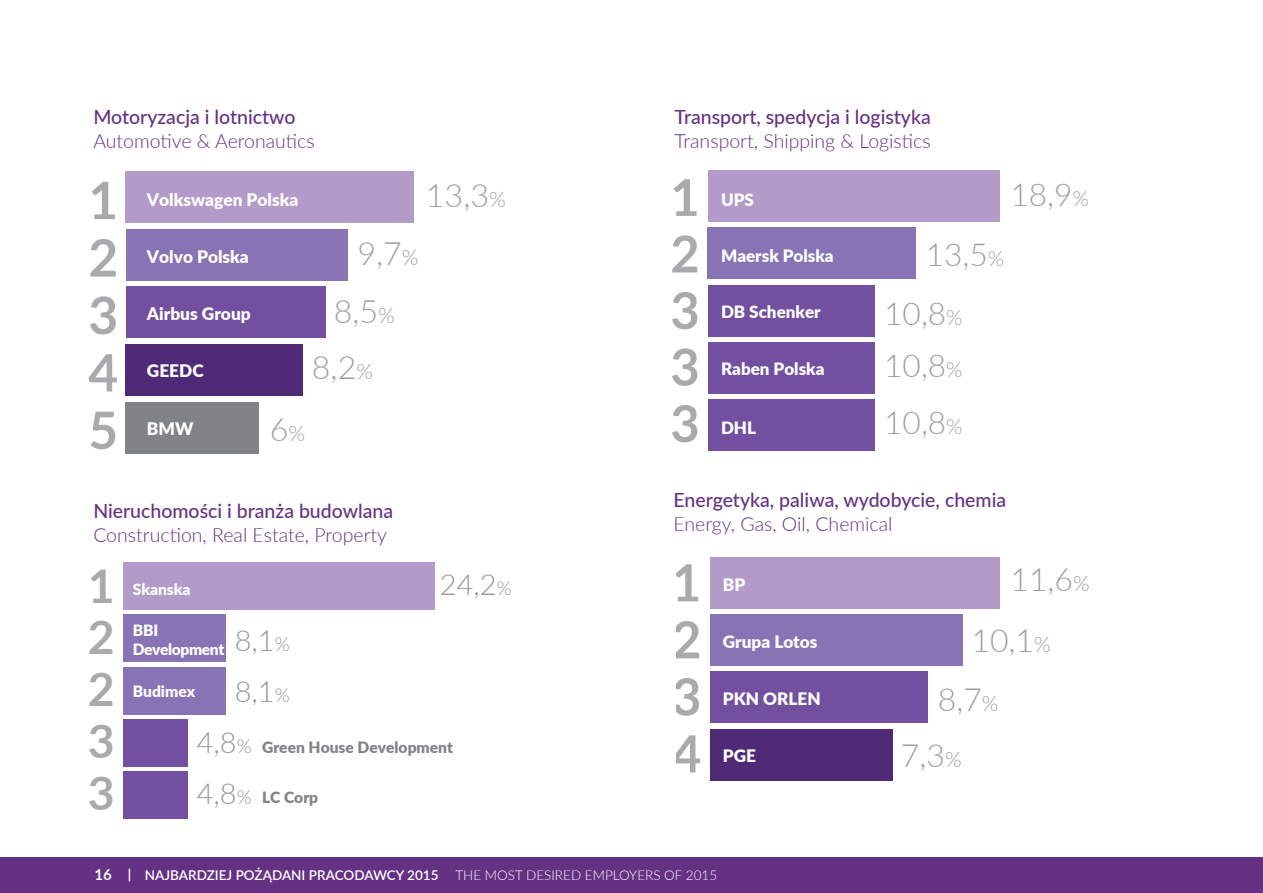
<style>
.page{position:relative;width:1263px;height:893px;background:#fff}
.page>*{position:absolute;margin:0;border:0;box-sizing:border-box;transform-origin:0 0}
.t1{font:700 51.45px/57.4px "Lato";color:#a8aaac;text-align:justify}
.t2{font:700 51.15px/57px "Lato";color:#a8aaac;text-align:justify}
.t3{font:700 50.7px/56.6px "Lato";color:#a8aaac;text-align:justify}
.t4{font:700 46.35px/51.8px "Lato";color:#a8aaac;text-align:justify}
.t5{font:300 32.25px "Lato";color:#9d9fa2}
.t6{font:300 31.95px/55.8px "Lato";color:#9d9fa2}
.t7{font:300 31.65px/52.1px "Lato";color:#9d9fa2}
.t8{font:300 28.95px "Lato";color:#939598}
.t9{font:500 19.5px "Lato";color:#653182}
.t10{font:300 19.5px "Lato";color:#653182}
.t11{font:900 17.25px "Lato";color:#fff}
.t12{font:900 17.1px "Lato";color:#fff}
.t13{font:900 16.95px "Lato";color:#fff}
.t14{font:900 15.6px "Lato";color:#818386}
.t15{font:900 15.6px "Lato";color:#fff}
.t16{font:900 15.6px/18.8px "Lato";letter-spacing:-.025em;color:#fff}
.t17{font:600 13.5px "Lato";color:#fff}
.s1{font-size:21.45px}
.s2{font-size:19.35px}
.s3{font-size:21.15px}
.s4{font-size:21.3px}
.s5{font-weight:700;font-size:15px}
.s6{font-weight:700}
.s7{font-weight:300}
</style>
<div class="page">
<div style="left:0;top:857px;width:1263px;height:36px;background:#653182"></div>
<div style="left:126px;top:402px;width:133px;height:52px;background:#818386"></div>
<div style="left:126px;top:344px;width:177px;height:52px;background:#4f2b77"></div>
<div style="left:126px;top:286px;width:199px;height:52px;background:#734fa0"></div>
<div style="left:126px;top:229px;width:221px;height:52px;background:#8874b5"></div>
<div style="left:126px;top:171px;width:288px;height:52px;background:#b29ac9"></div>
<div style="left:123px;top:772px;width:65px;height:47px;background:#734fa0"></div>
<div style="left:123px;top:719px;width:65px;height:47px;background:#734fa0"></div>
<div style="left:123px;top:667px;width:103px;height:47px;background:#8874b5"></div>
<div style="left:123px;top:615px;width:103px;height:47px;background:#8874b5"></div>
<div style="left:123px;top:562px;width:311px;height:47px;background:#b29ac9"></div>
<div style="left:708px;top:399px;width:166px;height:52px;background:#734fa0"></div>
<div style="left:708px;top:342px;width:166px;height:51px;background:#734fa0"></div>
<div style="left:708px;top:285px;width:166px;height:51px;background:#734fa0"></div>
<div style="left:708px;top:228px;width:208px;height:51px;background:#8874b5"></div>
<div style="left:708px;top:170px;width:291px;height:52px;background:#b29ac9"></div>
<div style="left:710px;top:729px;width:183px;height:51px;background:#4f2b77"></div>
<div style="left:710px;top:671px;width:217px;height:52px;background:#734fa0"></div>
<div style="left:710px;top:614px;width:252px;height:52px;background:#8874b5"></div>
<div style="left:710px;top:557px;width:290px;height:52px;background:#b29ac9"></div>
<p class="t9" style="left:93px;top:102px;width:204px">M otoryzacja i lotnictwo</p>
<p class="t10" style="left:93px;top:127px;width:223px">Automotive &amp; Aeronautics</p>
<h1 class="t1" style="left:88px;top:169px;width:31px">1</h1>
<h3 class="t5" style="left:426px;top:173px;width:81px">13,3<span class="s1">%</span></h3>
<h1 class="t1" style="left:88px;top:227px;width:31px">2<br>3<br>4<br>5</h1>
<p class="t11" style="left:147px;top:187px;width:153px">Volkswagen Polska</p>
<h3 class="t5" style="left:358px;top:231px;width:63px">9,7<span class="s1">%</span></h3>
<h3 class="t5" style="left:334px;top:289px;width:63px">8,5<span class="s1">%</span></h3>
<h3 class="t5" style="left:312px;top:345px;width:63px">8,2<span class="s1">%</span></h3>
<p class="t11" style="left:147px;top:243px;width:103px">Volvo Polska</p>
<p class="t11" style="left:147px;top:301px;width:105px">Airbus Group</p>
<p class="t11" style="left:147px;top:358px;width:58px">GEEDC</p>
<h3 class="t5" style="left:270px;top:407px;width:37px">6<span class="s1">%</span></h3>
<p class="t11" style="left:147px;top:416px;width:48px">BMW</p>
<p class="t9" style="left:93px;top:496px;width:301px">N ieruchomości i branża budowlana</p>
<p class="t10" style="left:93px;top:521px;width:295px">Construction, Real Estate, Property</p>
<h3 class="t4" style="left:88px;top:558px;width:28px">1</h3>
<h3 class="t8" style="left:440px;top:564px;width:73px">24,2<span class="s2">%</span></h3>
<h3 class="t4" style="left:88px;top:610px;width:28px">2<br>2<br>3<br>3</h3>
<p class="t15" style="left:133px;top:577px;width:59px">Skanska</p>
<p class="t16" style="left:133px;top:620px;width:93px">BBI<br>Development</p>
<p class="t15" style="left:133px;top:680px;width:64px">Budimex</p>
<h3 class="t8" style="left:235px;top:620px;width:57px">8,1<span class="s2">%</span></h3>
<h3 class="t8" style="left:235px;top:671px;width:57px">8,1<span class="s2">%</span></h3>
<h3 class="t8" style="left:197px;top:723px;width:57px">4,8<span class="s2">%</span></h3>
<h3 class="t8" style="left:197px;top:774px;width:57px">4,8<span class="s2">%</span></h3>
<p class="t14" style="left:262px;top:736px;width:193px">Green House Development</p>
<p class="t14" style="left:262px;top:785px;width:58px">LC Corp</p>
<p class="t9" style="left:675px;top:102px;width:258px">Transport, spedycja i logistyka</p>
<p class="t10" style="left:675px;top:127px;width:257px">Transport, Shipping &amp; Logistics</p>
<h3 class="t3" style="left:670px;top:167px;width:31px">1</h3>
<h3 class="t7" style="left:1010px;top:167px;width:80px">18,9<span class="s3">%</span></h3>
<h3 class="t3" style="left:670px;top:223px;width:31px">2<br>3<br>3<br>3</h3>
<h3 class="t7" style="left:926px;top:227px;width:80px">13,5<span class="s3">%</span></h3>
<p class="t13" style="left:721px;top:187px;width:34px">UPS</p>
<p class="t13" style="left:721px;top:243px;width:114px">Maersk Polska</p>
<h3 class="t7" style="left:884px;top:286px;width:80px">10,8<span class="s3">%<br></span>10,8<span class="s3">%</span></h3>
<h3 class="t7" style="left:884px;top:395px;width:80px">10,8<span class="s3">%</span></h3>
<p class="t13" style="left:721px;top:299px;width:101px">DB Schenker</p>
<p class="t13" style="left:721px;top:356px;width:105px">Raben Polska</p>
<p class="t13" style="left:721px;top:415px;width:37px">DHL</p>
<p class="t9" style="left:673px;top:486px;width:334px">Energetyka, paliwa, wydobycie, chemia</p>
<p class="t10" style="left:673px;top:510px;width:220px">Energy, Gas, Oil, Chemical</p>
<h2 class="t2" style="left:672px;top:552px;width:31px">1</h2>
<h3 class="t6" style="left:1010px;top:551px;width:81px">11,6<span class="s4">%</span></h3>
<h2 class="t2" style="left:672px;top:609px;width:31px">2<br>3<br>4</h2>
<h3 class="t6" style="left:971px;top:611px;width:81px">10,1<span class="s4">%</span></h3>
<p class="t12" style="left:723px;top:572px;width:24px">BP</p>
<p class="t12" style="left:723px;top:628px;width:96px">Grupa Lotos</p>
<h3 class="t6" style="left:901px;top:671px;width:99px;text-indent:37px">8,7<span class="s4">%<br></span>7,3<span class="s4">%</span></h3>
<p class="t12" style="left:723px;top:685px;width:99px">PKN ORLEN</p>
<p class="t12" style="left:723px;top:743px;width:35px">PGE</p>
<p class="t17" style="left:95px;top:865px;width:624px"><span class="s5">16</span> <span class="s6">|</span> NAJBARDZIEJ POŻĄDAN I PRACODAWCY 2015 <span class="s7">The M ost D esired Employers of 2015</span></p>
</div>
